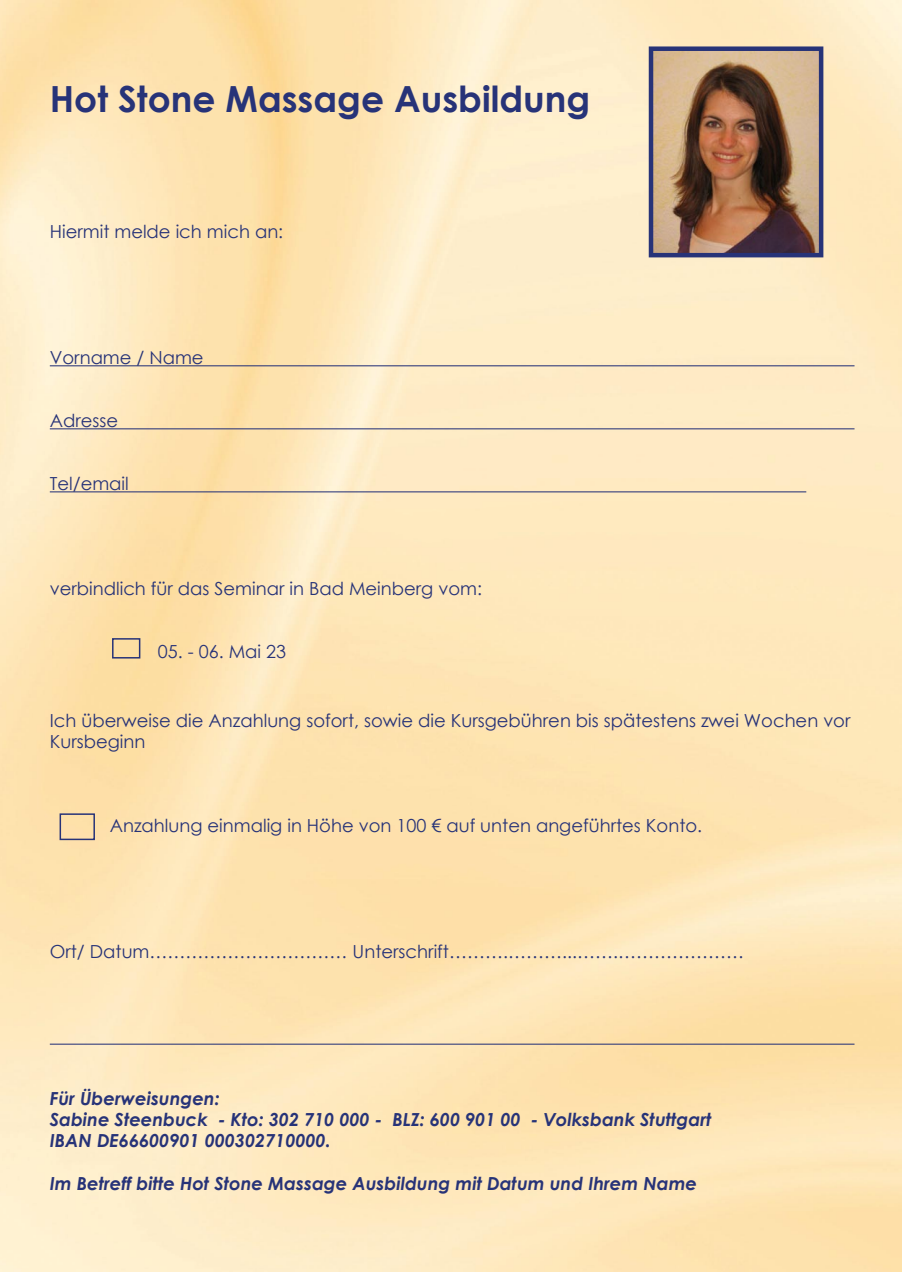
<style>
.page{position:relative;width:902px;height:1272px;background:#fff}
.page>*{position:absolute;margin:0;border:0;box-sizing:border-box;transform-origin:0 0}
.t1{font:700 36px "Century Gothic";color:#273378}
.t2{font:18px/21px "Century Gothic";color:#273378}
.t3{font:italic 700 18px/21px "Century Gothic";color:#273378}
</style>
<div class="page">
<img style="left:0;top:0;width:901px;height:1271px">
<hr style="left:50px;top:365px;width:804px;height:1px;background:#273378">
<hr style="left:50px;top:428px;width:804px;height:1px;background:#273378">
<hr style="left:50px;top:491px;width:756px;height:1px;background:#273378">
<hr style="left:50px;top:1043px;width:804px;height:1px;background:#273378">
<img style="left:653px;top:51px;width:165px;height:201px">
<div style="left:648px;top:46px;width:175px;height:211px;border:4px solid #273378"></div>
<div style="left:60px;top:813px;width:35px;height:27px;border:2px solid #273378"></div>
<div style="left:112px;top:638px;width:28px;height:20px;border:2px solid #273378"></div>
<h1 class="t1" style="left:50px;top:72px;width:541px">Hot Stone Massage Ausbildung</h1>
<p class="t2" style="left:50px;top:221px;width:235px">Hiermit melde ich mich an:</p>
<p class="t2" style="left:50px;top:347px;width:155px">Vorname / Name</p>
<p class="t2" style="left:50px;top:410px;width:70px">Adresse</p>
<p class="t2" style="left:50px;top:473px;width:80px">Tel/email</p>
<p class="t2" style="left:50px;top:578px;width:433px">verbindlich für das Seminar in Bad Meinberg vom:</p>
<p class="t2" style="left:158px;top:641px;width:130px">05. - 06. Mai 23</p>
<p class="t2" style="left:50px;top:710px;width:802px">Ich überweise die Anzahlung sofort, sowie die Kursgebühren bis spätestens zwei Wochen vor<br>Kursbeginn</p>
<p class="t2" style="left:110px;top:815px;width:594px">Anzahlung einmalig in Höhe von 100 € auf unten angeführtes Konto.</p>
<p class="t2" style="left:50px;top:941px;width:695px">Ort/ Datum…………………………… Unterschrift……….………...…….…………………</p>
<p class="t3" style="left:50px;top:1087px;width:663px">Für Überweisungen:<br>Sabine Steenbuck - Kto: 302 710 000 - BLZ: 600 901 00 - Volksbank Stuttgart<br>IBAN DE66600901 000302710000.</p>
<p class="t3" style="left:50px;top:1171px;width:648px">Im Betreff bitte Hot Stone Massage Ausbildung mit Datum und Ihrem Name</p>
</div>
